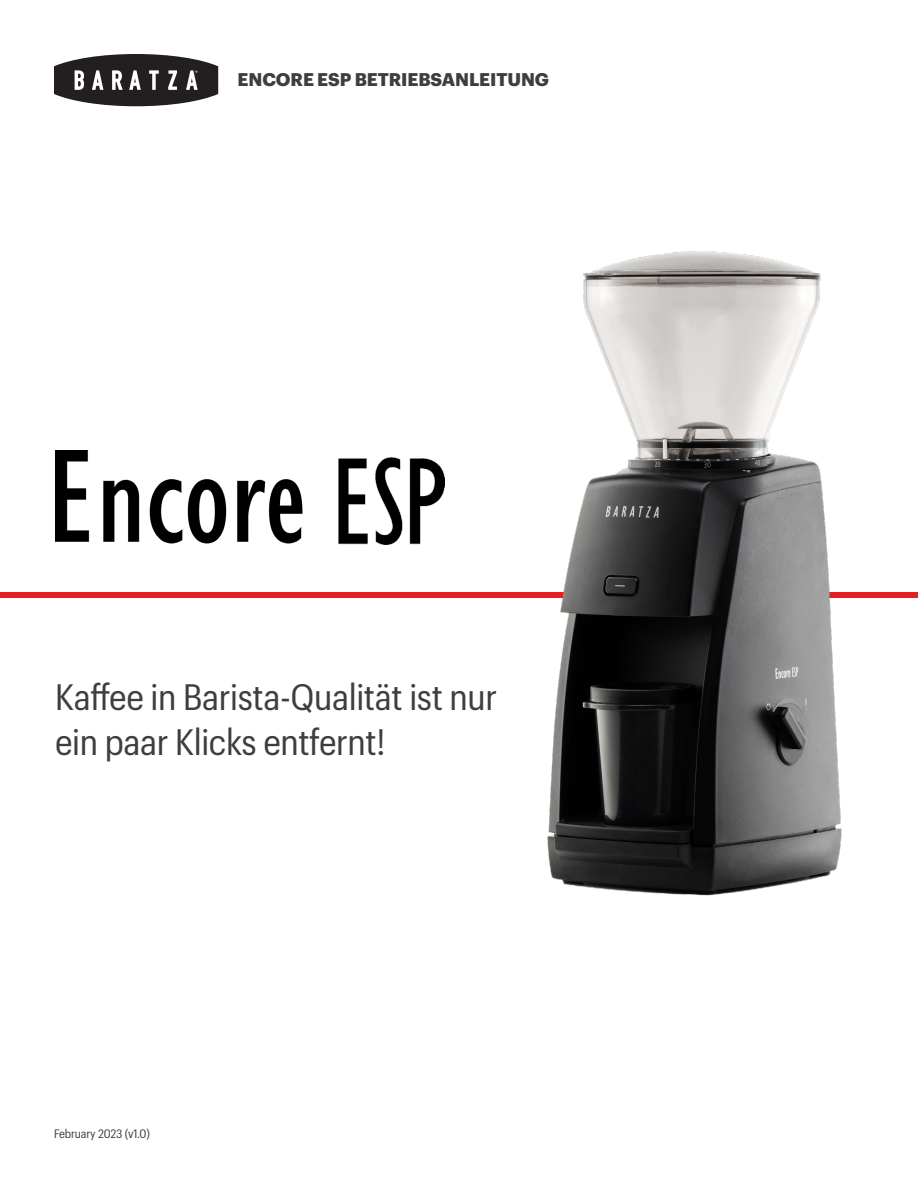
<style>
.page{position:relative;width:918px;height:1188px;background:#fff}
.page>*{position:absolute;margin:0;border:0;box-sizing:border-box;transform-origin:0 0}
.intro{font:36px/45px "Graphik Compact";letter-spacing:-.01em;color:#3e3e3f}
.t1{font:700 18px "Graphik";letter-spacing:-.005em;color:#3e3e3f}
.t2{font:12px "Graphik Compact";letter-spacing:-.01em;color:#3e3e3f}
.t3{font:6.3px "Myriad Pro";color:#fff}
</style>
<div class="page">
<svg style="left:54px;top:54px;width:164px;height:52px"></svg>
<div style="left:0;top:592px;width:918px;height:5px;background:#e31e24"></div>
<img style="left:508px;top:251px;width:389px;height:645px">
<img style="left:55px;top:450px;width:390px;height:95px">
<p class="t3" style="left:195px;top:69px;width:4px">®</p>
<p class="t1" style="left:238px;top:66px;width:313px">ENCORE ESP BETRIEBSANLEITUNG</p>
<p class="intro" style="left:55px;top:672px;width:444px">Kaffee in Barista-Qualität ist nur ein paar Klicks entfernt!</p>
<p class="t2" style="left:54px;top:1125px;width:97px">February 2023 (v1.0)</p>
</div>
